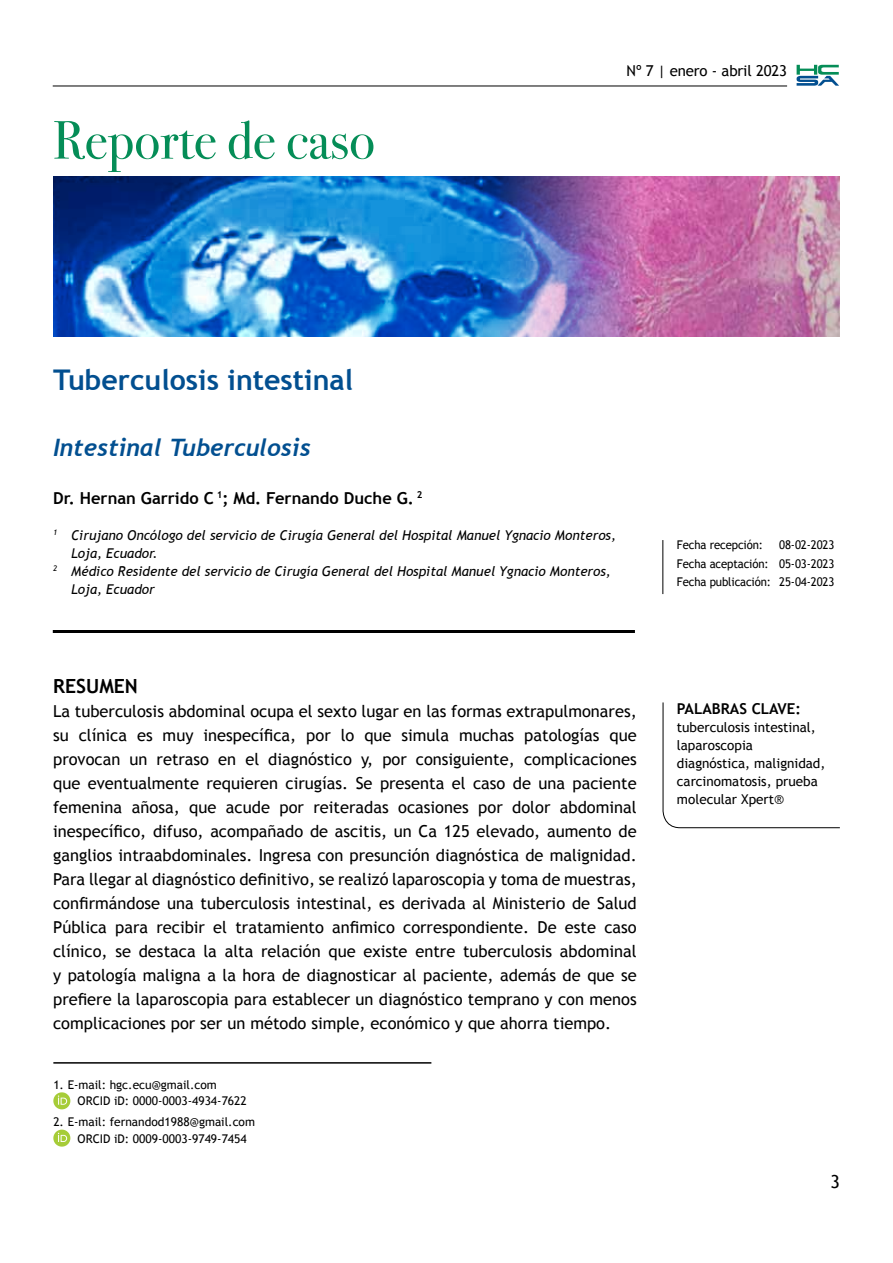
<style>
.page{position:relative;width:893px;height:1263px;background:#fff}
.page>*{position:absolute;margin:0;border:0;box-sizing:border-box;transform-origin:0 0}
.t1{font:54px "Bodoni Svty Two ITCTT";color:#058d57}
.t2{font:700 28.5px "Trebuchet MS";color:#024f90}
.t3{font:italic 700 24px "Trebuchet";color:#024f90}
.t4{font:700 19.5px "Trebuchet MS";color:#000}
.t5{font:18px "Trebuchet MS";color:#000}
.t6{font:16.5px/24px "Trebuchet MS";color:#000;text-align:justify}
.t7{font:700 16.5px "Trebuchet MS";color:#000}
.t8{font:15px "Trebuchet MS";letter-spacing:-.01em;color:#000}
.t9{font:700 15px "Trebuchet MS";color:#000}
.t10{font:italic 13.5px "Trebuchet MS";color:#000}
.t11{font:13.5px/18px "Trebuchet MS";color:#000}
.t12{font:12px/16.5px "Trebuchet MS";color:#000}
.t13{font:12px/18.6px "Trebuchet MS";color:#000;text-align:justify;scale:.95 1}
</style>
<div class="page">
<hr style="left:53px;top:86px;width:734px;height:1px;background:#000">
<svg style="left:797px;top:65px;width:42px;height:21px"></svg>
<img style="left:53px;top:176px;width:378px;height:161px">
<hr style="left:53px;top:630px;width:582px;height:3px;background:#000">
<svg style="left:662px;top:702px;width:178px;height:126px"></svg>
<hr style="left:53px;top:1062px;width:378px;height:2px;background:#000">
<svg style="left:53px;top:1092px;width:17px;height:17px"></svg>
<svg style="left:53px;top:1129px;width:17px;height:17px"></svg>
<hr style="left:662px;top:540px;width:1px;height:54px;background:#000">
<img style="left:431px;top:176px;width:409px;height:161px">
<h1 class="t1" style="left:53px;top:96px;width:324px">Reporte de caso</h1>
<p class="t8" style="left:627px;top:62px;width:162px">Nº 7 | enero - abril 2023</p>
<h2 class="t2" style="left:53px;top:362px;width:301px">Tuberculosis intestinal</h2>
<h3 class="t3" style="left:53px;top:433px;width:259px">Intestinal Tuberculosis</h3>
<p class="t7" style="left:53px;top:488px;width:371px">Dr. Hernan Garrido C <sup>1</sup>; Md. Fernando Duche G. <sup>2</sup></p>
<p class="t10" style="left:53px;top:527px;width:564px"><sup>1</sup> Cirujano Oncólogo del servicio de Cirugía General del Hospital Manuel Ygnacio Monteros,</p>
<p class="t10" style="left:71px;top:545px;width:88px">Loja, Ecuador.</p>
<p class="t10" style="left:53px;top:563px;width:559px"><sup>2</sup> Médico Residente del servicio de Cirugía General del Hospital Manuel Ygnacio Monteros,</p>
<p class="t10" style="left:71px;top:581px;width:85px">Loja, Ecuador</p>
<p class="t13" style="left:677px;top:535px;width:92px">Fecha recepción:</p>
<p class="t13" style="left:677px;top:535px;width:167px;text-indent:102px">08-02-2023<br>Fecha aceptación: 05-03-2023<br>Fecha publicación: 25-04-2023</p>
<p class="t4" style="left:53px;top:674px;width:86px">RESUMEN</p>
<p class="t6" style="left:53px;top:699px;width:585px">La tuberculosis abdominal ocupa el sexto lugar en las formas extrapulmonares, su clínica es muy inespecífica, por lo que simula muchas patologías que provocan un retraso en el diagnóstico y, por consiguiente, complicaciones que eventualmente requieren cirugías. Se presenta el caso de una paciente femenina añosa, que acude por reiteradas ocasiones por dolor abdominal inespecífico, difuso, acompañado de ascitis, un Ca 125 elevado, aumento de ganglios intraabdominales. Ingresa con presunción diagnóstica de malignidad.<br>Para llegar al diagnóstico definitivo, se realizó laparoscopia y toma de muestras, confirmándose una tuberculosis intestinal, es derivada al Ministerio de Salud Pública para recibir el tratamiento anfimico correspondiente. De este caso clínico, se destaca la alta relación que existe entre tuberculosis abdominal y patología maligna a la hora de diagnosticar al paciente, además de que se prefiere la laparoscopia para establecer un diagnóstico temprano y con menos complicaciones por ser un método simple, económico y que ahorra tiempo.</p>
<p class="t12" style="left:78px;top:1077px;width:171px;text-indent:-24px">1. E-mail: hgc.ecu@gmail.com<br>ORCID iD: 0000-0003-4934-7622</p>
<p class="t12" style="left:78px;top:1114px;width:179px;text-indent:-24px">2. E-mail: fernandod1988@gmail.com<br>ORCID iD: 0009-0003-9749-7454</p>
<p class="t9" style="left:677px;top:699px;width:125px">PALABRAS CLAVE:</p>
<p class="t11" style="left:677px;top:718px;width:150px">tuberculosis intestinal, laparoscopia diagnóstica, malignidad, carcinomatosis, prueba molecular Xpert®</p>
<p class="t5" style="left:830px;top:1170px;width:11px">3</p>
</div>
